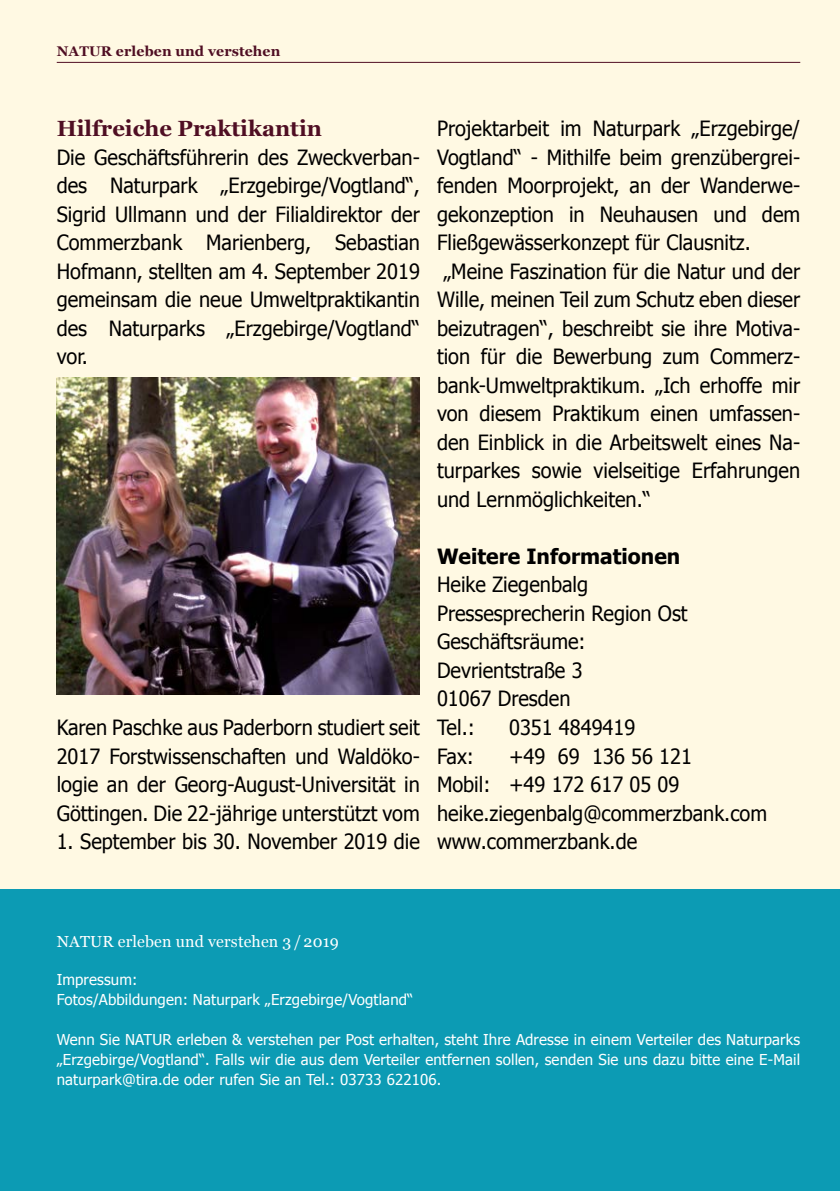
<style>
.page{position:relative;width:840px;height:1191px;background:#fff}
.page>*{position:absolute;margin:0;border:0;box-sizing:border-box;transform-origin:0 0}
.Absatz-Über{font:700 22px "Georgia";color:#4f0e23}
.Bodytext{font:21px/28.6px "Tahoma";color:#000;text-align:justify;scale:.95 1}
.Unterüberschrift{font:700 21px "Tahoma";color:#000}
.t1{font:16px "Georgia";letter-spacing:.01em;color:#fff}
.t2{font:15px/20px "Tahoma";letter-spacing:.01em;color:#fff;text-align:justify}
.t3{font:700 14px "Georgia";letter-spacing:.01em;color:#4f0e23}
</style>
<div class="page">
<div style="left:0;top:0;width:839px;height:1191px;background:#fff9e3"></div>
<hr style="left:57px;top:62px;width:742px;height:1px;background:#4f0e23">
<div style="left:0;top:889px;width:839px;height:302px;background:#0c9bb4"></div>
<img style="left:57px;top:377px;width:363px;height:317px">
<p class="t3" style="left:57px;top:42px;width:225px">NATUR erleben und verstehen</p>
<p class="Absatz-Über" style="left:57px;top:114px;width:267px">Hilfreiche Praktikantin</p>
<p class="Bodytext" style="left:57px;top:142px;width:383px">Die Geschäftsführerin des Zweckverban&shy;des Naturpark „Erzgebirge/Vogtland“, Sigrid Ullmann und der Filialdirektor der Commerzbank Marienberg, Sebastian Hofmann, stellten am 4. September 2019 gemeinsam die neue Umweltpraktikantin des Naturparks „Erzgebirge/Vogtland“ vor.</p>
<p class="Bodytext" style="left:57px;top:712px;width:383px">Karen Paschke aus Paderborn studiert seit 2017 Forstwissenschaften und Waldöko&shy;logie an der Georg-August-Universität in Göttingen. Die 22-jährige unterstützt vom</p>
<p class="Bodytext" style="left:57px;top:826px;width:383px">1. September bis 30. November 2019 die</p>
<p class="Bodytext" style="left:437px;top:113px;width:383px">Projektarbeit im Naturpark „Erzgebirge/ Vogtland“ - Mithilfe beim grenzübergrei&shy;fenden Moorprojekt, an der Wanderwe&shy;gekonzeption in Neuhausen und dem Fließgewässerkonzept für Clausnitz.</p>
<p class="Bodytext" style="left:437px;top:256px;width:383px;text-indent:6px">„Meine Faszination für die Natur und der Wille, meinen Teil zum Schutz eben dieser beizutragen“, beschreibt sie ihre Motiva&shy;tion für die Bewerbung zum Commerz&shy;bank-Umweltpraktikum. „Ich erhoffe mir von diesem Praktikum einen umfassen&shy;den Einblick in die Arbeitswelt eines Na&shy;turparkes sowie vielseitige Erfahrungen und Lernmöglichkeiten.“</p>
<p class="Unterüberschrift" style="left:437px;top:541px;width:245px">Weitere Informationen</p>
<p class="Bodytext" style="left:437px;top:569px;width:160px">Heike Ziegenbalg</p>
<p class="Bodytext" style="left:437px;top:598px;width:265px">Pressesprecherin Region Ost</p>
<p class="Bodytext" style="left:437px;top:626px;width:158px">Geschäftsräume:</p>
<p class="Bodytext" style="left:437px;top:655px;width:155px">Devrientstraße 3</p>
<p class="Bodytext" style="left:437px;top:683px;width:142px">01067 Dresden</p>
<p class="Bodytext" style="left:437px;top:712px;width:41px">Tel.:</p>
<p class="Bodytext" style="left:509px;top:712px;width:134px">0351 4849419</p>
<p class="Bodytext" style="left:437px;top:740px;width:40px">Fax:</p>
<p class="Bodytext" style="left:509px;top:740px;width:194px">+49 69 136 56 121</p>
<p class="Bodytext" style="left:437px;top:769px;width:256px">Mobil: +49 172 617 05 09</p>
<p class="Bodytext" style="left:437px;top:797px;width:349px">heike.ziegenbalg@commerzbank.com</p>
<p class="Bodytext" style="left:437px;top:826px;width:212px">www.commerzbank.de</p>
<p class="t1" style="left:57px;top:931px;width:283px">NATUR erleben und verstehen 3 / 2019</p>
<p class="t2" style="left:57px;top:968px;width:82px">Impressum:</p>
<p class="t2" style="left:57px;top:988px;width:358px">Fotos/Abbildungen: Naturpark „Erzgebirge/Vogtland“</p>
<p class="t2" style="left:57px;top:1028px;width:744px">Wenn Sie NATUR erleben &amp; verstehen per Post erhalten, steht Ihre Adresse in einem Verteiler des Naturparks „Erzgebirge/Vogtland“. Falls wir die aus dem Verteiler entfernen sollen, senden Sie uns dazu bitte eine E-Mail naturpark@tira.de oder rufen Sie an Tel.: 03733 622106.</p>
</div>
